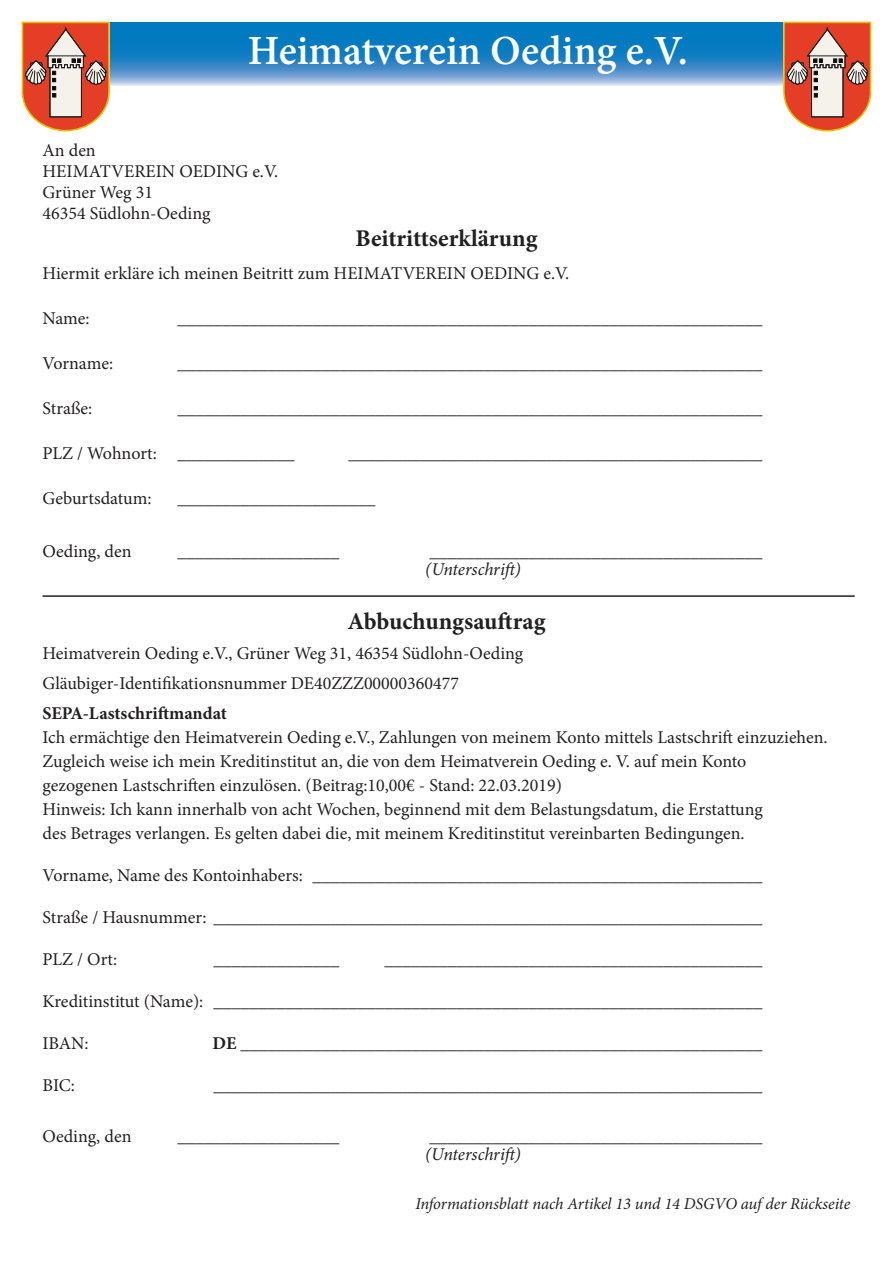
<style>
.page{position:relative;width:893px;height:1263px;background:#fff}
.page>*{position:absolute;margin:0;border:0;box-sizing:border-box;transform-origin:0 0}
.t1{font:700 45px "Adobe Devanagari";color:#fff}
.t2{font:700 24px "Minion Pro";color:#231f20}
.t3{font:18px/24px "Minion Pro";color:#231f20}
.t4{font:italic 18px "Minion Pro";letter-spacing:-.01em;color:#231f20}
.t5{font:700 18px "Minion Pro";color:#231f20}
.t6{font:italic 16.5px "Minion Pro";letter-spacing:-.005em;color:#231f20}
.s1{font-weight:700}
</style>
<div class="page">
<svg style="left:110px;top:22px;width:673px;height:64px;background:#308ac8"></svg>
<svg style="left:21px;top:21px;width:89px;height:111px;background:#d88269"></svg>
<svg style="left:783px;top:21px;width:89px;height:111px;background:#d88269"></svg>
<hr style="left:43px;top:595px;width:812px;height:2px;background:#231f20">
<h1 class="t1" style="left:248px;top:25px;width:441px">Heimatverein Oeding e.V.</h1>
<p class="t3" style="left:43px;top:139px;width:237px;line-height:21px">An den<br>HEIMATVEREIN OEDING e.V.<br>Grüner Weg 31<br>46354 Südlohn-Oeding</p>
<h2 class="t2" style="left:355px;top:221px;width:183px">Beitrittserklärung</h2>
<p class="t3" style="left:43px;top:261px;width:528px">Hiermit erkläre ich meinen Beitritt zum HEIMATVEREIN OEDING e.V.</p>
<p class="t3" style="left:43px;top:306px;width:49px">Name:</p>
<p class="t3" style="left:178px;top:306px;width:586px">_________________________________________________________________</p>
<p class="t3" style="left:43px;top:351px;width:72px">Vorname:</p>
<p class="t3" style="left:178px;top:351px;width:586px">_________________________________________________________________</p>
<p class="t3" style="left:43px;top:396px;width:51px">Straße:</p>
<p class="t3" style="left:178px;top:396px;width:586px">_________________________________________________________________</p>
<p class="t3" style="left:43px;top:441px;width:253px">PLZ / Wohnort: _____________</p>
<p class="t3" style="left:349px;top:441px;width:415px">______________________________________________</p>
<p class="t3" style="left:43px;top:486px;width:111px">Geburtsdatum:</p>
<p class="t3" style="left:178px;top:486px;width:199px">______________________</p>
<p class="t3" style="left:43px;top:539px;width:90px">Oeding, den</p>
<p class="t3" style="left:178px;top:539px;width:163px">__________________</p>
<p class="t3" style="left:430px;top:539px;width:334px">_____________________________________</p>
<p class="t4" style="left:425px;top:557px;width:97px">(Unterschrift)</p>
<h2 class="t2" style="left:347px;top:605px;width:200px">Abbuchungsauftrag</h2>
<p class="t3" style="left:43px;top:639px;width:482px;line-height:30px">Heimatverein Oeding e.V., Grüner Weg 31, 46354 Südlohn-Oeding<br>Gläubiger-Identifikationsnummer DE40ZZZ00000360477</p>
<p class="t5" style="left:43px;top:701px;width:186px">SEPA-Lastschriftmandat</p>
<p class="t3" style="left:43px;top:726px;width:787px">Ich ermächtige den Heimatverein Oeding e.V., Zahlungen von meinem Konto mittels Lastschrift einzuziehen.<br>Zugleich weise ich mein Kreditinstitut an, die von dem Heimatverein Oeding e. V. auf mein Konto<br>gezogenen Lastschriften einzulösen. (Beitrag:10,00€ - Stand: 22.03.2019)<br>Hinweis: Ich kann innerhalb von acht Wochen, beginnend mit dem Belastungsdatum, die Erstattung<br>des Betrages verlangen. Es gelten dabei die, mit meinem Kreditinstitut vereinbarten Bedingungen.</p>
<p class="t3" style="left:43px;top:864px;width:721px">Vorname, Name des Kontoinhabers: __________________________________________________</p>
<p class="t3" style="left:43px;top:906px;width:721px">Straße / Hausnummer: _____________________________________________________________</p>
<p class="t3" style="left:43px;top:948px;width:76px">PLZ / Ort:</p>
<p class="t3" style="left:214px;top:948px;width:127px">______________</p>
<p class="t3" style="left:385px;top:948px;width:379px">__________________________________________</p>
<p class="t3" style="left:43px;top:990px;width:722px">Kreditinstitut (Name): _____________________________________________________________</p>
<p class="t3" style="left:43px;top:1032px;width:48px">IBAN:</p>
<p class="t3" style="left:213px;top:1032px;width:551px"><span class="s1">DE</span> __________________________________________________________</p>
<p class="t3" style="left:43px;top:1074px;width:34px">BIC:</p>
<p class="t3" style="left:214px;top:1074px;width:551px">_____________________________________________________________</p>
<p class="t3" style="left:43px;top:1124px;width:90px">Oeding, den</p>
<p class="t3" style="left:178px;top:1124px;width:163px">__________________</p>
<p class="t3" style="left:430px;top:1124px;width:334px">_____________________________________</p>
<p class="t4" style="left:425px;top:1142px;width:97px">(Unterschrift)</p>
<p class="t6" style="left:415px;top:1192px;width:436px">Informationsblatt nach Artikel 13 und 14 DSGVO auf der Rückseite</p>
</div>
